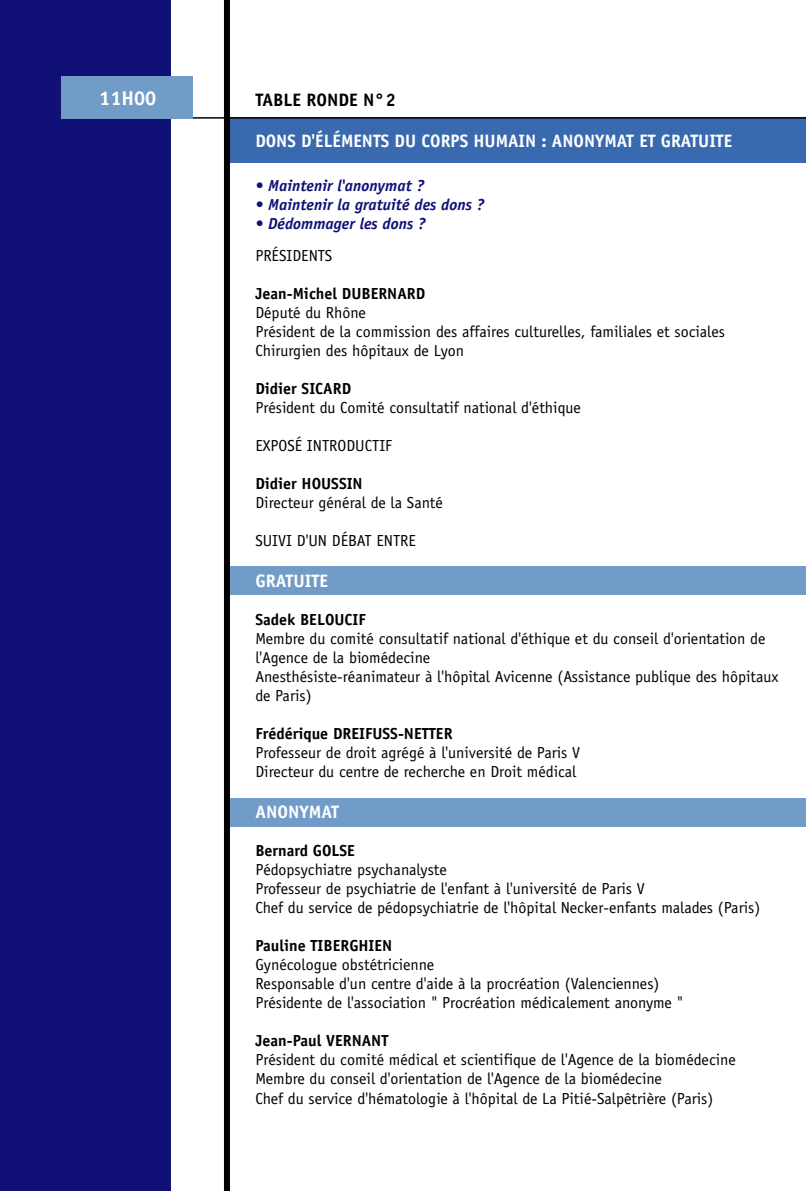
<style>
.page{position:relative;width:806px;height:1191px;background:#fff}
.page>*{position:absolute;margin:0;border:0;box-sizing:border-box;transform-origin:0 0}
.t1{font:700 20px "Officina Sans";color:#fff}
.t2{font:700 18px "Officina Sans";color:#fff}
.t3{font:700 18px "Officina Sans";color:#000}
.t4{font:16px/19px "Officina Sans";color:#000}
.t5{font:700 16px "Officina Sans";color:#000}
.t6{font:italic 700 16px "Officina Sans";color:#101077}
</style>
<div class="page">
<div style="left:227px;top:798px;width:578px;height:29px;background:#729cc8"></div>
<div style="left:227px;top:566px;width:578px;height:28px;background:#729cc8"></div>
<div style="left:227px;top:118px;width:578px;height:45px;background:#396aaf"></div>
<hr style="left:140px;top:117px;width:665px;height:2px;background:#000">
<div style="left:0;top:0;width:170px;height:1191px;background:#101077"></div>
<div style="left:62px;top:76px;width:131px;height:43px;background:#729cc8"></div>
<div style="left:224px;top:0;width:6px;height:1191px;background:#000"></div>
<p class="t1" style="left:99px;top:86px;width:59px">11H00</p>
<p class="t3" style="left:255px;top:89px;width:142px">TABLE RONDE N° 2</p>
<p class="t2" style="left:255px;top:130px;width:478px">DONS D'ÉLÉMENTS DU CORPS HUMAIN : ANONYMAT ET GRATUITE</p>
<p class="t6" style="left:255px;top:176px;width:170px">• Maintenir l'anonymat ?</p>
<p class="t6" style="left:255px;top:195px;width:230px">• Maintenir la gratuité des dons ?</p>
<p class="t6" style="left:255px;top:214px;width:172px">• Dédommager les dons ?</p>
<p class="t4" style="left:255px;top:246px;width:78px">PRÉSIDENTS</p>
<p class="t5" style="left:255px;top:284px;width:171px">Jean-Michel DUBERNARD</p>
<p class="t4" style="left:255px;top:303px;width:471px">Député du Rhône<br>Président de la commission des affaires culturelles, familiales et sociales<br>Chirurgien des hôpitaux de Lyon</p>
<p class="t5" style="left:255px;top:379px;width:97px">Didier SICARD</p>
<p class="t4" style="left:255px;top:398px;width:327px">Président du Comité consultatif national d'éthique</p>
<p class="t4" style="left:255px;top:436px;width:138px">EXPOSÉ INTRODUCTIF</p>
<p class="t5" style="left:255px;top:474px;width:109px">Didier HOUSSIN</p>
<p class="t4" style="left:255px;top:493px;width:189px">Directeur général de la Santé</p>
<p class="t4" style="left:255px;top:531px;width:162px">SUIVI D'UN DÉBAT ENTRE</p>
<p class="t2" style="left:255px;top:570px;width:74px">GRATUITE</p>
<p class="t5" style="left:255px;top:610px;width:112px">Sadek BELOUCIF</p>
<p class="t4" style="left:255px;top:629px;width:524px">Membre du comité consultatif national d'éthique et du conseil d'orientation de l'Agence de la biomédecine<br>Anesthésiste-réanimateur à l'hôpital Avicenne (Assistance publique des hôpitaux de Paris)</p>
<p class="t5" style="left:255px;top:724px;width:199px">Frédérique DREIFUSS-NETTER</p>
<p class="t4" style="left:255px;top:743px;width:326px">Professeur de droit agrégé à l'université de Paris V<br>Directeur du centre de recherche en Droit médical</p>
<p class="t2" style="left:255px;top:801px;width:85px">ANONYMAT</p>
<p class="t5" style="left:255px;top:841px;width:101px">Bernard GOLSE</p>
<p class="t4" style="left:255px;top:860px;width:506px">Pédopsychiatre psychanalyste<br>Professeur de psychiatrie de l'enfant à l'université de Paris V<br>Chef du service de pédopsychiatrie de l'hôpital Necker-enfants malades (Paris)</p>
<p class="t5" style="left:255px;top:936px;width:138px">Pauline TIBERGHIEN</p>
<p class="t4" style="left:255px;top:955px;width:429px">Gynécologue obstétricienne<br>Responsable d'un centre d'aide à la procréation (Valenciennes)<br>Présidente de l'association " Procréation médicalement anonyme "</p>
<p class="t5" style="left:255px;top:1031px;width:135px">Jean-Paul VERNANT</p>
<p class="t4" style="left:255px;top:1050px;width:481px">Président du comité médical et scientifique de l'Agence de la biomédecine<br>Membre du conseil d'orientation de l'Agence de la biomédecine<br>Chef du service d'hématologie à l'hôpital de La Pitié-Salpêtrière (Paris)</p>
</div>
